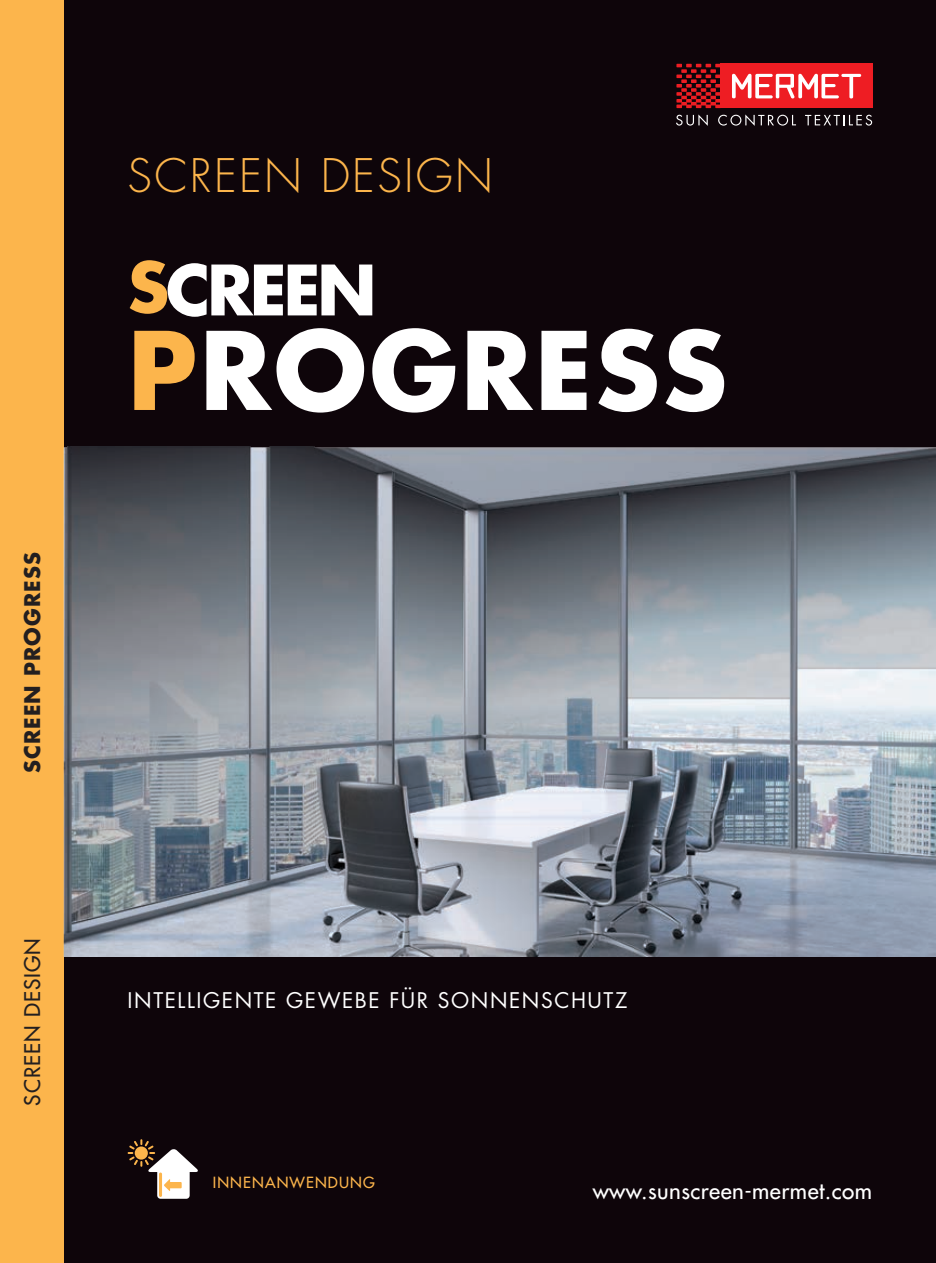
<style>
.page{position:relative;width:936px;height:1263px;background:#fff}
.page>*{position:absolute;margin:0;border:0;box-sizing:border-box;transform-origin:0 0}
.t1{font:700 105px "Futura";letter-spacing:.025em;color:#fff}
.t2{font:700 67.5px "Futura";letter-spacing:-.05em;color:#fff}
.t3{font:300 45px "Futura";letter-spacing:.05em;color:#fcb54c}
.t4{font:22.5px "Futura";letter-spacing:.02em;color:#fff}
.t5{font:21px "Futura";letter-spacing:.075em;color:#fff}
.t6{font:700 21px "Futura";letter-spacing:.05em;color:#231f20}
.t7{font:21px "Futura";letter-spacing:.05em;color:#231f20}
.t8{font:15px "Futura";letter-spacing:.075em;color:#fcb54c}
.s1{color:#fcb54c}
</style>
<div class="page">
<div style="left:0;top:0;width:935px;height:1263px;background:#0e050a"></div>
<div style="left:720px;top:64px;width:152px;height:44px;background:#ee1d23"></div>
<svg style="left:676px;top:64px;width:44px;height:44px"></svg>
<svg style="left:732px;top:74px;width:129px;height:24px"></svg>
<svg style="left:676px;top:114px;width:31px;height:12px"></svg>
<svg style="left:718px;top:114px;width:78px;height:12px"></svg>
<svg style="left:805px;top:115px;width:67px;height:11px"></svg>
<div style="left:0;top:0;width:64px;height:1263px;background:#fcb54c"></div>
<img style="left:64px;top:446px;width:871px;height:511px">
<svg style="left:128px;top:1139px;width:70px;height:60px"></svg>
<p class="t6" style="left:18px;top:773px;width:222px;rotate:-90deg">SCREEN PROGRESS</p>
<p class="t7" style="left:19px;top:1106px;width:169px;rotate:-90deg">SCREEN DESIGN</p>
<p class="t3" style="left:128px;top:147px;width:367px">SCREEN DESIGN</p>
<p class="t2" style="left:128px;top:243px;width:250px"><span class="s1">S</span>CREEN</p>
<p class="t1" style="left:128px;top:298px;width:601px"><span class="s1">P</span>ROGRESS</p>
<p class="t5" style="left:128px;top:985px;width:501px">INTELLIGENTE GEWEBE FÜR SONNENSCHUTZ</p>
<p class="t8" style="left:213px;top:1172px;width:164px">INNENANWENDUNG</p>
<p class="t4" style="left:592px;top:1176px;width:281px">www.sunscreen-mermet.com</p>
</div>
